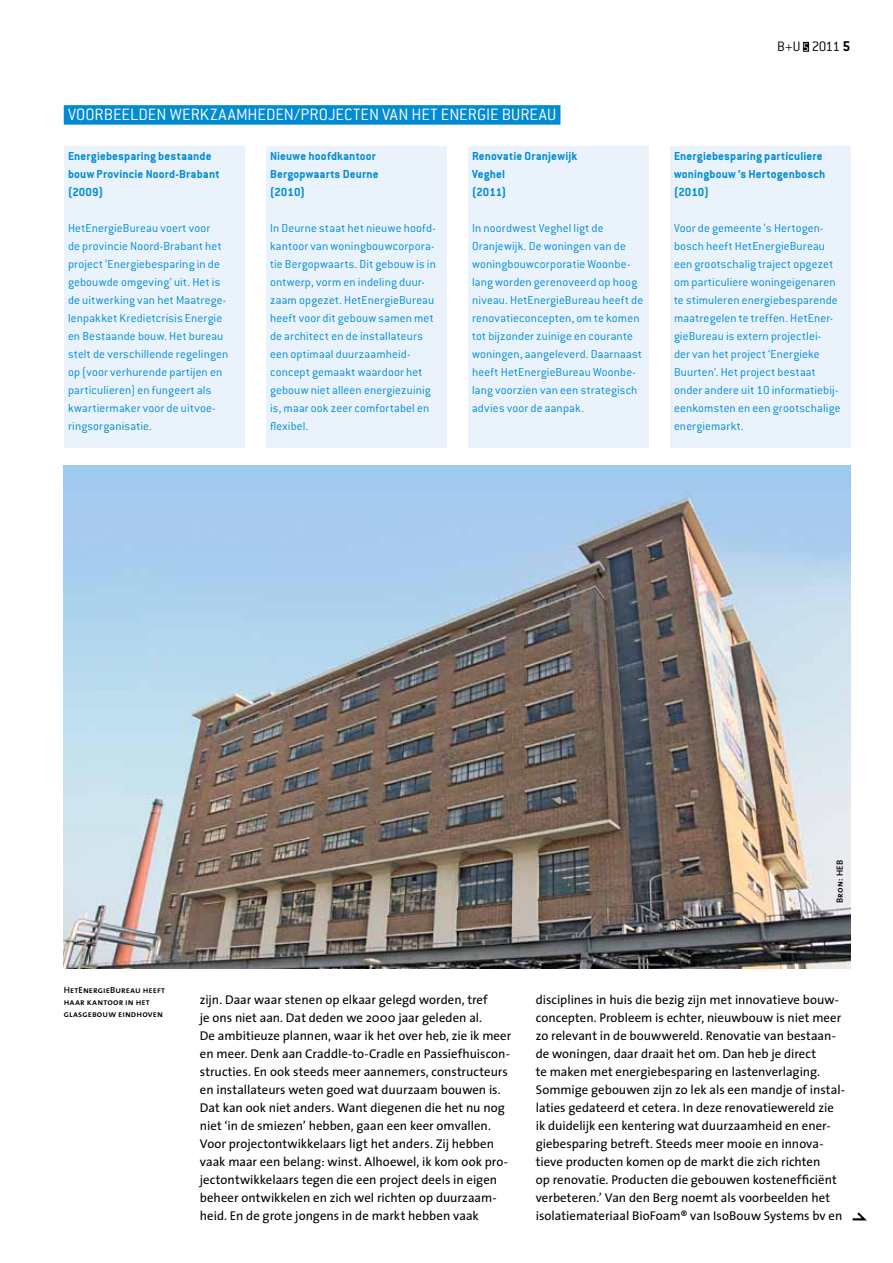
<style>
.page{position:relative;width:893px;height:1263px;background:#fff}
.page>*{position:absolute;margin:0;border:0;box-sizing:border-box;transform-origin:0 0}
.t1{font:300 18px "Conduit ITC";color:#fff}
.t2{font:300 15px "Conduit ITC";color:#000}
.t3{font:300 12.75px/18px "Conduit ITC";letter-spacing:.015em;color:#008bd2}
.t4{font:12.75px/18px "The Sans";color:#000}
.t5{font:700 12.75px/18px "Conduit ITC";letter-spacing:.01em;color:#008bd2}
.t6{font:9px/12px "The Sans Semi Bold Caps";letter-spacing:.015em;color:#000}
.s1{font-size:12px;color:#fff}
.s2{font-weight:700;font-size:15.6px}
</style>
<div class="page">
<div style="left:803px;top:42px;width:6px;height:10px;background:#000"></div>
<div style="left:64px;top:146px;width:180px;height:302px;background:#eaf3fc"></div>
<div style="left:266px;top:146px;width:180px;height:302px;background:#eaf3fc"></div>
<div style="left:468px;top:146px;width:180px;height:302px;background:#eaf3fc"></div>
<div style="left:670px;top:146px;width:180px;height:302px;background:#eaf3fc"></div>
<img style="left:64px;top:466px;width:786px;height:502px">
<div style="left:64px;top:105px;width:496px;height:20px;background:#008bd2"></div>
<svg style="left:853px;top:1212px;width:14px;height:8px"></svg>
<h1 class="t1" style="left:68px;top:105px;width:487px">Voorbeelden werkzaamheden/projecten van Het Energie Bureau</h1>
<p class="t5" style="left:68px;top:147px;width:153px">Energiebesparing bestaande bouw Provincie Noord-Brabant (2009)</p>
<p class="t3" style="left:68px;top:219px;width:162px">HetEnergieBureau voert voor<br>de provincie Noord-Brabant het project ‘Energiebesparing in de gebouwde omgeving’ uit. Het is de uitwerking van het Maatrege&shy;lenpakket Kredietcrisis Energie en Bestaande bouw. Het bureau stelt de verschillende regelingen op (voor verhurende partijen en particulieren) en fungeert als kwartiermaker voor de uitvoe&shy;ringsorganisatie.</p>
<p class="t5" style="left:270px;top:147px;width:110px">Nieuwe hoofdkantoor<br>Bergopwaarts Deurne (2010)</p>
<p class="t3" style="left:270px;top:219px;width:167px">In Deurne staat het nieuwe hoofd&shy;kantoor van woningbouwcorpora&shy;tie Bergopwaarts. Dit gebouw is in ontwerp, vorm en indeling duur&shy;zaam opgezet. HetEnergieBureau heeft voor dit gebouw samen met de architect en de installateurs een optimaal duurzaamheid&shy;concept gemaakt waardoor het gebouw niet alleen energiezuinig is, maar ook zeer comfortabel en flexibel.</p>
<p class="t5" style="left:472px;top:147px;width:107px">Renovatie Oranjewijk<br>Veghel<br>(2011)</p>
<p class="t3" style="left:472px;top:219px;width:173px">In noordwest Veghel ligt de<br>Oranjewijk. De woningen van de woningbouwcorporatie Woonbe&shy;lang worden gerenoveerd op hoog niveau. HetEnergieBureau heeft de renovatieconcepten, om te komen tot bijzonder zuinige en courante woningen, aangeleverd. Daarnaast heeft HetEnergieBureau Woonbe&shy;lang voorzien van een strategisch advies voor de aanpak.</p>
<p class="t2" style="left:777px;top:39px;width:75px">B+U <span class="s1">5</span> 2011 <span class="s2">5</span></p>
<p class="t5" style="left:674px;top:147px;width:153px">Energiebesparing particuliere woningbouw ’s Hertogenbosch (2010)</p>
<p class="t3" style="left:674px;top:219px;width:168px">Voor de gemeente ‘s Hertogen&shy;bosch heeft HetEnergieBureau een grootschalig traject opgezet om particuliere woningeigenaren te stimuleren energiebesparende maatregelen te treffen. HetEner&shy;gieBureau is extern projectlei-<br>der van het project ‘Energieke<br>Buurten’. Het project bestaat onder andere uit 10 informatiebij&shy;eenkomsten en een grootschalige energiemarkt.</p>
<p class="t6" style="left:833px;top:903px;width:44px;rotate:-90deg">Bron: HEB</p>
<p class="t6" style="left:64px;top:984px;width:103px">HetEnergieBureau heeft haar kantoor in het glasgebouw eindhoven</p>
<p class="t4" style="left:200px;top:991px;width:313px">zijn. Daar waar stenen op elkaar gelegd worden, tref<br>je ons niet aan. Dat deden we 2000 jaar geleden al.<br>De ambitieuze plannen, waar ik het over heb, zie ik meer en meer. Denk aan Craddle-to-Cradle en Passiefhuiscon&shy;structies. En ook steeds meer aannemers, constructeurs en installateurs weten goed wat duurzaam bouwen is.<br>Dat kan ook niet anders. Want diegenen die het nu nog niet ‘in de smiezen’ hebben, gaan een keer omvallen.<br>Voor projectontwikkelaars ligt het anders. Zij hebben vaak maar een belang: winst. Alhoewel, ik kom ook pro&shy;jectontwikkelaars tegen die een project deels in eigen beheer ontwikkelen en zich wel richten op duurzaam&shy;heid. En de grote jongens in de markt hebben vaak</p>
<p class="t4" style="left:536px;top:991px;width:311px">disciplines in huis die bezig zijn met innovatieve bouw&shy;concepten. Probleem is echter, nieuwbouw is niet meer zo relevant in de bouwwereld. Renovatie van bestaan&shy;de woningen, daar draait het om. Dan heb je direct<br>te maken met energiebesparing en lastenverlaging.<br>Sommige gebouwen zijn zo lek als een mandje of instal&shy;laties gedateerd et cetera. In deze renovatiewereld zie ik duidelijk een kentering wat duurzaamheid en ener&shy;giebesparing betreft. Steeds meer mooie en innova&shy;tieve producten komen op de markt die zich richten<br>op renovatie. Producten die gebouwen kostenefficiënt verbeteren.’ Van den Berg noemt als voorbeelden het isolatiemateriaal BioFoam® van IsoBouw Systems bv en</p>
</div>
